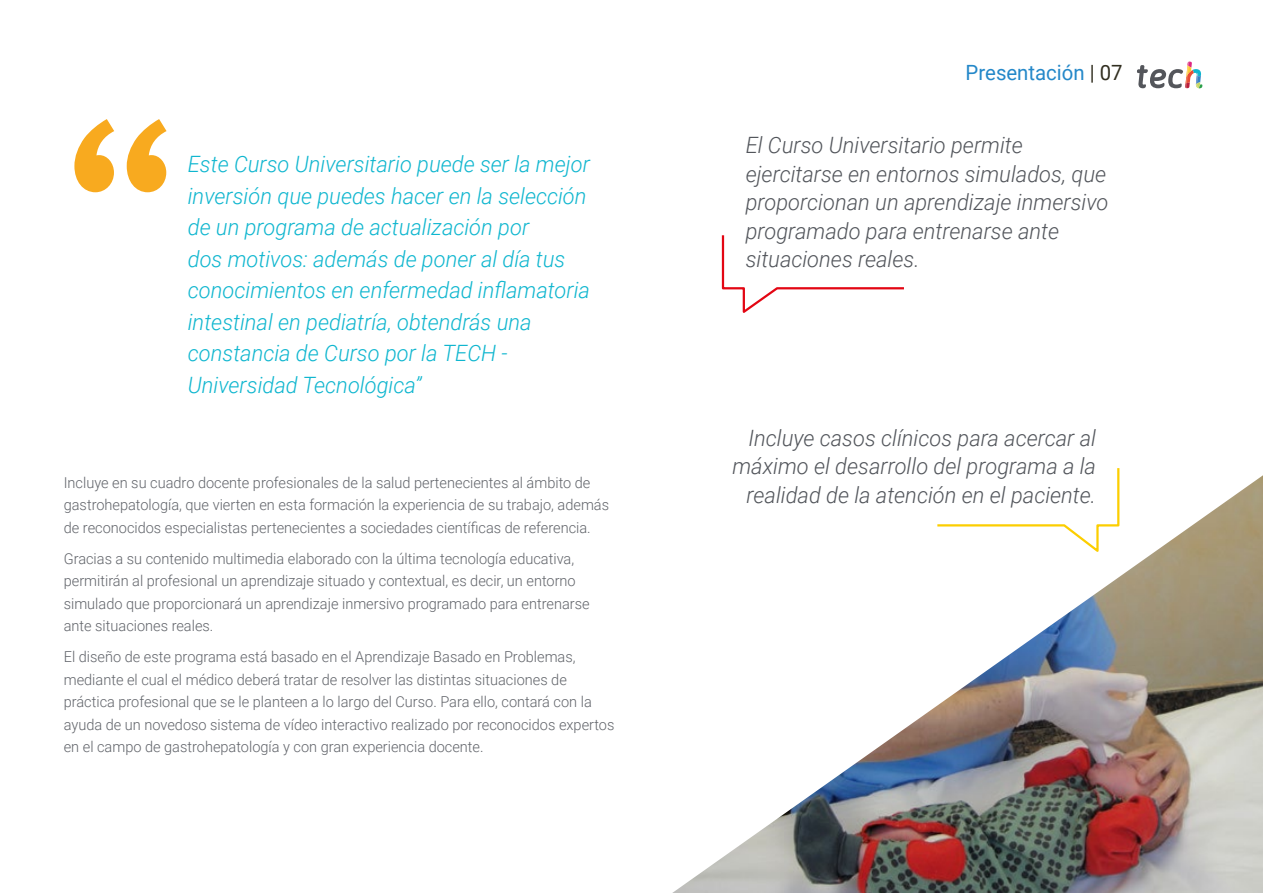
<style>
.page{position:relative;width:1263px;height:893px;background:#fff}
.page>*{position:absolute;margin:0;border:0;box-sizing:border-box;transform-origin:0 0}
.t1{font:italic 300 22.5px/31.5px "Roboto";color:#0fb6cf}
.t2{font:italic 300 22.5px/28.5px "Roboto";color:#52555b;text-align:right}
.t3{font:21px "Roboto";color:#2488c9}
.t4{font:300 15px/22.5px "Roboto";color:#61646a}
.s1{color:#312e20}
</style>
<div class="page">
<svg style="left:74px;top:119px;width:93px;height:73px"></svg>
<svg style="left:721px;top:235px;width:183px;height:78px"></svg>
<img style="left:672px;top:475px;width:591px;height:418px">
<svg style="left:1137px;top:62px;width:65px;height:27px"></svg>
<p class="t1" style="left:188px;top:147px;width:404px">Este Curso Universitario puede ser la mejor inversión que puedes hacer en la selección de un programa de actualización por<br>dos motivos: además de poner al día tus conocimientos en enfermedad inflamatoria intestinal en pediatría, obtendrás una constancia de Curso por la TECH - Universidad Tecnológica”</p>
<p class="t4" style="left:64px;top:470px;width:547px">Incluye en su cuadro docente profesionales de la salud pertenecientes al ámbito de gastrohepatología, que vierten en esta formación la experiencia de su trabajo, además de reconocidos especialistas pertenecientes a sociedades científicas de referencia.</p>
<p class="t4" style="left:64px;top:546px;width:527px">Gracias a su contenido multimedia elaborado con la última tecnología educativa, permitirán al profesional un aprendizaje situado y contextual, es decir, un entorno simulado que proporcionará un aprendizaje inmersivo programado para entrenarse ante situaciones reales.</p>
<p class="t4" style="left:64px;top:645px;width:552px">El diseño de este programa está basado en el Aprendizaje Basado en Problemas, mediante el cual el médico deberá tratar de resolver las distintas situaciones de práctica profesional que se le planteen a lo largo del Curso. Para ello, contará con la ayuda de un novedoso sistema de vídeo interactivo realizado por reconocidos expertos en el campo de gastrohepatología y con gran experiencia docente.</p>
<h2 class="t3" style="left:966px;top:57px;width:159px">Presentación <span class="s1">| 07</span></h2>
<h1 class="t2" style="left:746px;top:130px;width:364px;text-align:left">El Curso Universitario permite ejercitarse en entornos simulados, que proporcionan un aprendizaje inmersivo programado para entrenarse ante situaciones reales.</h1>
<h1 class="t2" style="left:732px;top:423px;width:365px">Incluye casos clínicos para acercar al máximo el desarrollo del programa a la realidad de la atención en el paciente.</h1>
</div>
